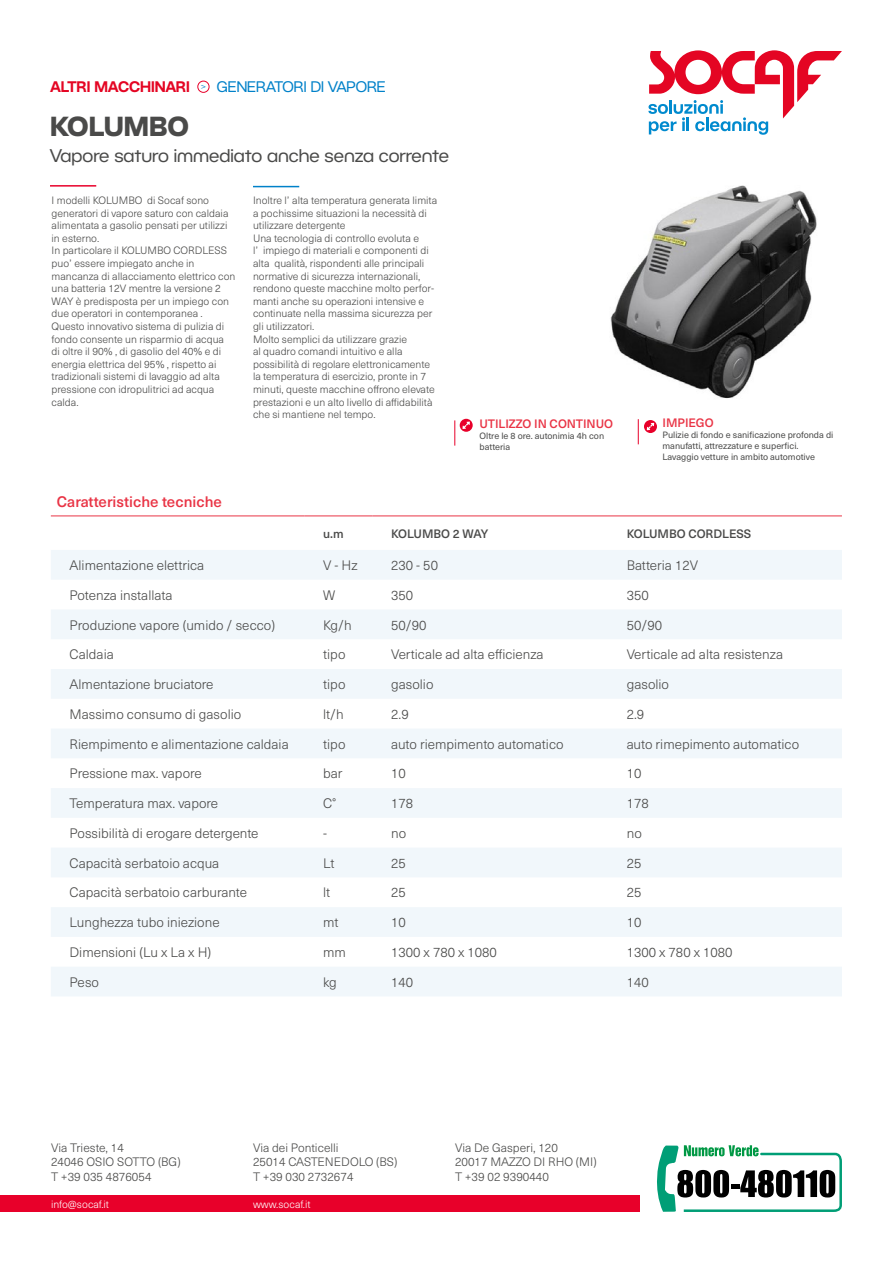
<style>
.page{position:relative;width:893px;height:1263px;background:#fff}
.page>*{position:absolute;margin:0;border:0;box-sizing:border-box;transform-origin:0 0}
.t1{font:700 27px "BC Novatica CYR";letter-spacing:-.005em;color:#4a4a49}
.t2{font:18px "BC Novatica CYR";color:#4a4a49}
.t3{font:15px "BC Novatica CYR";color:#0081c9}
.t4{font:500 15px "Neue Haas Unica W1 G";color:#e93445}
.t5{font:300 13.5px "Neue Haas Unica W1 G";color:#4a4a49}
.t6{font:300 12px/14.4px "Neue Haas Unica W1 G";color:#4a4a49}
.t7{font:500 12px "Neue Haas Unica W1 G";color:#4a4a49}
.t8{font:500 12px "Neue Haas Unica W1 G";color:#e93445}
.t9{font:300 10.5px/12.6px "Neue Haas Unica W1 G";color:#4a4a49}
.t10{font:300 10.5px "Neue Haas Unica W1 G";color:#fff}
.t11{font:9px/10.8px "Neue Haas Unica W1 G";color:#4a4a49}
.s1{font-weight:600;color:#e40523}
.s2{font-weight:300;font-size:9px}
</style>
<div class="page">
<svg style="left:648px;top:50px;width:194px;height:85px"></svg>
<div style="left:0;top:1195px;width:640px;height:17px;background:#e8002a"></div>
<hr style="left:50px;top:185px;width:46px;height:2px;background:#e8002a">
<hr style="left:253px;top:186px;width:46px;height:1px;background:#0081c9">
<svg style="left:455px;top:419px;width:18px;height:27px"></svg>
<svg style="left:638px;top:419px;width:19px;height:25px"></svg>
<svg style="left:657px;top:1145px;width:185px;height:67px"></svg>
<svg style="left:51px;top:550px;width:791px;height:446px;fill:#f1f7fb"></svg>
<hr style="left:51px;top:516px;width:253px;height:1px;background:#e93445">
<hr style="left:304px;top:516px;width:68px;height:1px;background:#e93445">
<hr style="left:372px;top:516px;width:236px;height:1px;background:#e93445">
<hr style="left:608px;top:516px;width:234px;height:1px;background:#e93445">
<div style="left:198px;top:81px;width:11px;height:12px;border:1px solid #e8002a;border-radius:50%"></div>
<img style="left:610px;top:185px;width:207px;height:214px">
<h3 class="t3" style="left:50px;top:77px;width:337px"><span class="s1">ALTRI MACCHINARI</span> <span class="s2">&gt;</span> GENERATORI DI VAPORE</h3>
<h1 class="t1" style="left:50px;top:110px;width:140px">KOLUMBO</h1>
<h2 class="t2" style="left:50px;top:145px;width:400px">Vapore saturo immediato anche senza corrente</h2>
<p class="t9" style="left:52px;top:193px;width:185px">I modelli KOLUMBO di Socaf sono generatori di vapore saturo con caldaia alimentata a gasolio pensati per utilizzi in esterno.<br>In particolare il KOLUMBO CORDLESS puo’ essere impiegato anche in mancanza di allacciamento elettrico con una batteria 12V mentre la versione 2<br>WAY è predisposta per un impiego con due operatori in contemporanea .<br>Questo innovativo sistema di pulizia di fondo consente un risparmio di acqua<br>di oltre il 90% , di gasolio del 40% e di energia elettrica del 95% , rispetto ai tradizionali sistemi di lavaggio ad alta pressione con idropulitrici ad acqua calda.</p>
<p class="t9" style="left:253px;top:193px;width:186px">Inoltre l’ alta temperatura generata limita a pochissime situazioni la necessità di utilizzare detergente<br>Una tecnologia di controllo evoluta e<br>l’ impiego di materiali e componenti di alta qualità, rispondenti alle principali normative di sicurezza internazionali, rendono queste macchine molto perfor&shy;manti anche su operazioni intensive e continuate nella massima sicurezza per gli utilizzatori.<br>Molto semplici da utilizzare grazie<br>al quadro comandi intuitivo e alla possibilità di regolare elettronicamente la temperatura di esercizio, pronte in 7 minuti, queste macchine offrono elevate prestazioni e un alto livello di affidabilità che si mantiene nel tempo.</p>
<h3 class="t4" style="left:57px;top:490px;width:167px">Caratteristiche tecniche</h3>
<p class="t8" style="left:480px;top:415px;width:135px">UTILIZZO IN CONTINUO</p>
<p class="t11" style="left:480px;top:430px;width:126px">Oltre le 8 ore. autonimia 4h con batteria</p>
<p class="t8" style="left:662px;top:414px;width:53px">IMPIEGO</p>
<p class="t11" style="left:662px;top:429px;width:172px">Pulizie di fondo e sanificazione profonda di manufatti, attrezzature e superfici.<br>Lavaggio vetture in ambito automotive</p>
<p class="t7" style="left:323px;top:524px;width:22px">u.m</p>
<p class="t7" style="left:391px;top:524px;width:99px">KOLUMBO 2 WAY</p>
<p class="t7" style="left:627px;top:524px;width:126px">KOLUMBO CORDLESS</p>
<p class="t5" style="left:70px;top:555px;width:136px">Alimentazione elettrica</p>
<p class="t5" style="left:323px;top:555px;width:36px">V - Hz</p>
<p class="t5" style="left:391px;top:555px;width:48px">230 - 50</p>
<p class="t5" style="left:627px;top:555px;width:73px">Batteria 12V</p>
<p class="t5" style="left:70px;top:585px;width:105px">Potenza installata</p>
<p class="t5" style="left:323px;top:585px;width:14px">W</p>
<p class="t5" style="left:391px;top:585px;width:24px">350</p>
<p class="t5" style="left:627px;top:585px;width:24px">350</p>
<p class="t5" style="left:70px;top:615px;width:207px">Produzione vapore (umido / secco)</p>
<p class="t5" style="left:323px;top:615px;width:30px">Kg/h</p>
<p class="t5" style="left:391px;top:615px;width:37px">50/90</p>
<p class="t5" style="left:627px;top:615px;width:37px">50/90</p>
<p class="t5" style="left:70px;top:645px;width:46px">Caldaia</p>
<p class="t5" style="left:323px;top:645px;width:24px">tipo</p>
<p class="t5" style="left:391px;top:645px;width:154px">Verticale ad alta efficienza</p>
<p class="t5" style="left:627px;top:645px;width:158px">Verticale ad alta resistenza</p>
<p class="t5" style="left:70px;top:674px;width:145px">Almentazione bruciatore</p>
<p class="t5" style="left:323px;top:674px;width:24px">tipo</p>
<p class="t5" style="left:391px;top:674px;width:44px">gasolio</p>
<p class="t5" style="left:627px;top:674px;width:44px">gasolio</p>
<p class="t5" style="left:70px;top:704px;width:173px">Massimo consumo di gasolio</p>
<p class="t5" style="left:323px;top:704px;width:22px">lt/h</p>
<p class="t5" style="left:391px;top:704px;width:19px">2.9</p>
<p class="t5" style="left:627px;top:704px;width:19px">2.9</p>
<p class="t5" style="left:70px;top:734px;width:221px">Riempimento e alimentazione caldaia</p>
<p class="t5" style="left:323px;top:734px;width:24px">tipo</p>
<p class="t5" style="left:391px;top:734px;width:174px">auto riempimento automatico</p>
<p class="t5" style="left:627px;top:734px;width:174px">auto rimepimento automatico</p>
<p class="t5" style="left:70px;top:764px;width:134px">Pressione max. vapore</p>
<p class="t5" style="left:323px;top:764px;width:21px">bar</p>
<p class="t5" style="left:391px;top:764px;width:16px">10</p>
<p class="t5" style="left:627px;top:764px;width:16px">10</p>
<p class="t5" style="left:70px;top:793px;width:150px">Temperatura max. vapore</p>
<p class="t5" style="left:323px;top:793px;width:15px">C°</p>
<p class="t5" style="left:391px;top:793px;width:24px">178</p>
<p class="t5" style="left:627px;top:793px;width:24px">178</p>
<p class="t5" style="left:70px;top:823px;width:190px">Possibilità di erogare detergente</p>
<p class="t5" style="left:323px;top:823px;width:5px">-</p>
<p class="t5" style="left:391px;top:823px;width:17px">no</p>
<p class="t5" style="left:627px;top:823px;width:17px">no</p>
<p class="t5" style="left:70px;top:853px;width:151px">Capacità serbatoio acqua</p>
<p class="t5" style="left:323px;top:853px;width:13px">Lt</p>
<p class="t5" style="left:391px;top:853px;width:16px">25</p>
<p class="t5" style="left:627px;top:853px;width:16px">25</p>
<p class="t5" style="left:70px;top:883px;width:179px">Capacità serbatoio carburante</p>
<p class="t5" style="left:323px;top:883px;width:9px">lt</p>
<p class="t5" style="left:391px;top:883px;width:16px">25</p>
<p class="t5" style="left:627px;top:883px;width:16px">25</p>
<p class="t5" style="left:70px;top:913px;width:152px">Lunghezza tubo iniezione</p>
<p class="t5" style="left:323px;top:913px;width:17px">mt</p>
<p class="t5" style="left:391px;top:913px;width:16px">10</p>
<p class="t5" style="left:627px;top:913px;width:16px">10</p>
<p class="t5" style="left:70px;top:942px;width:143px">Dimensioni (Lu x La x H)</p>
<p class="t5" style="left:323px;top:942px;width:24px">mm</p>
<p class="t5" style="left:391px;top:942px;width:107px">1300 x 780 x 1080</p>
<p class="t5" style="left:627px;top:942px;width:107px">1300 x 780 x 1080</p>
<p class="t5" style="left:70px;top:972px;width:31px">Peso</p>
<p class="t5" style="left:323px;top:972px;width:15px">kg</p>
<p class="t5" style="left:391px;top:972px;width:24px">140</p>
<p class="t5" style="left:627px;top:972px;width:24px">140</p>
<p class="t6" style="left:253px;top:1140px;width:146px">Via dei Ponticelli<br>25014 CASTENEDOLO (BS)<br>T +39 030 2732674</p>
<p class="t6" style="left:455px;top:1140px;width:143px">Via De Gasperi, 120<br>20017 MAZZO DI RHO (MI)<br>T +39 02 9390440</p>
<p class="t6" style="left:51px;top:1140px;width:131px">Via Trieste, 14<br>24046 OSIO SOTTO (BG)<br>T +39 035 4876054</p>
<p class="t10" style="left:51px;top:1197px;width:60px">info@socaf.it</p>
<p class="t10" style="left:253px;top:1197px;width:59px">www.socaf.it</p>
</div>
